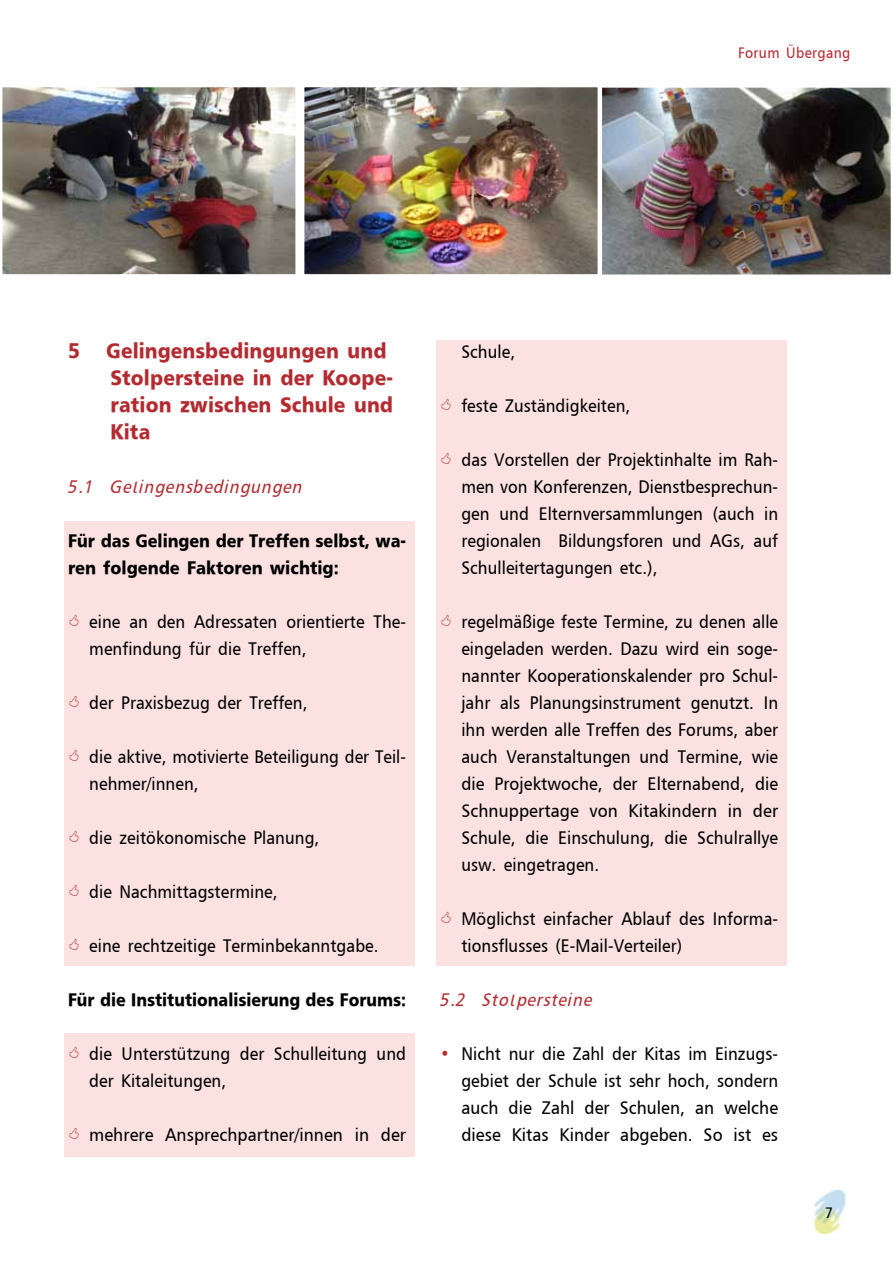
<style>
.page{position:relative;width:893px;height:1263px;background:#fff}
.page>*{position:absolute;margin:0;border:0;box-sizing:border-box;transform-origin:0 0}
.t1{font:21px/27px "Sen BJS Bold";letter-spacing:.005em;color:#b32b31}
.t2{font:18px/27px "Sen BJS Normal";letter-spacing:.005em;color:#000}
.t3{font:18px/27px "Sen BJS Bold";color:#000}
.t4{font:18px "Sen BJS Italic";letter-spacing:.05em;color:#b32b31}
.t5{font:15px "Sen BJS Normal";letter-spacing:.025em;color:#b32b31}
.t6{font:15px "Sen BJS Normal";color:#000}
.s1{color:#b32b31}
</style>
<div class="page">
<img style="left:815px;top:1191px;width:30px;height:42px">
<img style="left:602px;top:87px;width:289px;height:188px">
<img style="left:2px;top:87px;width:294px;height:188px">
<div style="left:64px;top:1033px;width:351px;height:124px;background:#fbe2e1"></div>
<img style="left:305px;top:88px;width:292px;height:186px">
<div style="left:300px;top:83px;width:302px;height:196px;border:4px solid #fff"></div>
<div style="left:64px;top:521px;width:351px;height:445px;background:#fbe2e1"></div>
<div style="left:436px;top:340px;width:351px;height:626px;background:#fbe2e1"></div>
<p class="t5" style="left:738px;top:43px;width:114px">Forum Übergang</p>
<p class="t1" style="left:68px;top:337px;width:13px">5</p>
<p class="t1" style="left:106px;top:337px;width:288px">Gelingensbedingungen und<br>Stolpersteine in der Koope&shy;ration zwischen Schule und<br>Kita</p>
<p class="t4" style="left:68px;top:476px;width:236px">5.1 Gelingensbedingungen</p>
<p class="t3" style="left:68px;top:527px;width:340px">Für das Gelingen der Treffen selbst, wa&shy;ren folgende Faktoren wichtig:</p>
<p class="t2" style="left:89px;top:608px;width:318px">eine an den Adressaten orientierte The&shy;menfindung für die Treffen,</p>
<p class="t2" style="left:89px;top:689px;width:220px">der Praxisbezug der Treffen,</p>
<p class="t2" style="left:89px;top:743px;width:318px">die aktive, motivierte Beteiligung der Teil&shy;nehmer/innen,</p>
<p class="t2" style="left:89px;top:824px;width:232px">die zeitökonomische Planung,</p>
<p class="t2" style="left:89px;top:878px;width:190px">die Nachmittagstermine,</p>
<p class="t2" style="left:89px;top:932px;width:291px">eine rechtzeitige Terminbekanntgabe.</p>
<p class="t3" style="left:68px;top:986px;width:340px">Für die Institutionalisierung des Forums:</p>
<p class="t2" style="left:89px;top:1040px;width:318px">die Unterstützung der Schulleitung und der Kitaleitungen,</p>
<p class="t2" style="left:89px;top:1121px;width:318px">mehrere Ansprechpartner/innen in der</p>
<p class="t2" style="left:461px;top:338px;width:55px">Schule,</p>
<p class="t2" style="left:461px;top:392px;width:170px">feste Zuständigkeiten,</p>
<p class="t2" style="left:461px;top:446px;width:318px;text-align:justify">das Vorstellen der Projektinhalte im Rah&shy;men von Konferenzen, Dienstbesprechun&shy;gen und Elternversammlungen (auch in regionalen Bildungsforen und AGs, auf Schulleitertagungen etc.),</p>
<p class="t2" style="left:461px;top:608px;width:318px;text-align:justify">regelmäßige feste Termine, zu denen alle eingeladen werden. Dazu wird ein soge&shy;nannter Kooperationskalender pro Schul&shy;jahr als Planungsinstrument genutzt. In ihn werden alle Treffen des Forums, aber auch Veranstaltungen und Termine, wie die Projektwoche, der Elternabend, die Schnuppertage von Kitakindern in der Schule, die Einschulung, die Schulrallye usw. eingetragen.</p>
<p class="t2" style="left:461px;top:905px;width:318px">Möglichst einfacher Ablauf des Informa&shy;tionsflusses (E-Mail-Verteiler)</p>
<p class="t4" style="left:440px;top:989px;width:154px">5.2 Stolpersteine</p>
<p class="t2" style="left:461px;top:1040px;width:318px;text-align:justify;text-indent:-21px"><span class="s1">•</span> Nicht nur die Zahl der Kitas im Einzugs&shy;gebiet der Schule ist sehr hoch, sondern auch die Zahl der Schulen, an welche diese Kitas Kinder abgeben. So ist es</p>
<p class="t6" style="left:825px;top:1203px;width:9px">7</p>
</div>
